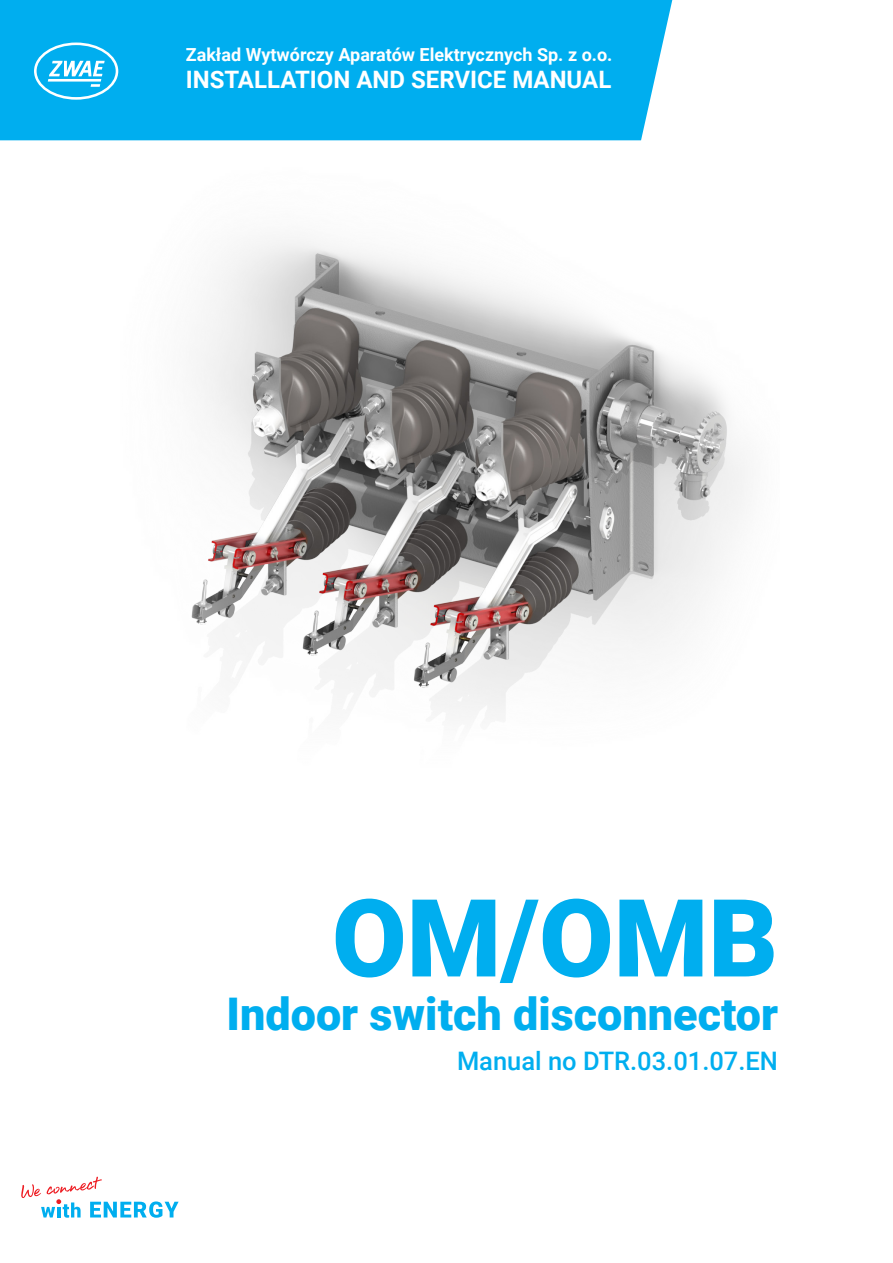
<style>
.page{position:relative;width:893px;height:1263px;background:#fff}
.page>*{position:absolute;margin:0;border:0;box-sizing:border-box;transform-origin:0 0}
.t1{font:900 108px "Roboto";color:#00aeef}
.t2{font:900 45px "Roboto";color:#00aeef}
.t3{font:500 25.5px "Roboto";color:#00aeef}
.t4{font:700 24px "Roboto";color:#fff}
.t5{font:700 18px "Roboto";color:#fff}
</style>
<div class="page">
<div style="left:0;top:0;width:672px;height:140px;background:#00aeef"></div>
<svg style="left:34px;top:43px;width:84px;height:57px"></svg>
<img style="left:191px;top:239px;width:555px;height:477px">
<svg style="left:21px;top:1177px;width:158px;height:41px"></svg>
<p class="t5" style="left:186px;top:42px;width:428px">Zakład Wytwórczy Aparatów Elektrycznych Sp. z o.o.</p>
<p class="t4" style="left:186px;top:62px;width:427px">INSTALLATION AND SERVICE MANUAL</p>
<p class="t1" style="left:332px;top:862px;width:447px">OM/OMB</p>
<p class="t2" style="left:226px;top:983px;width:553px">Indoor switch disconnector</p>
<p class="t3" style="left:457px;top:1042px;width:323px">Manual no DTR.03.01.07.EN</p>
</div>
